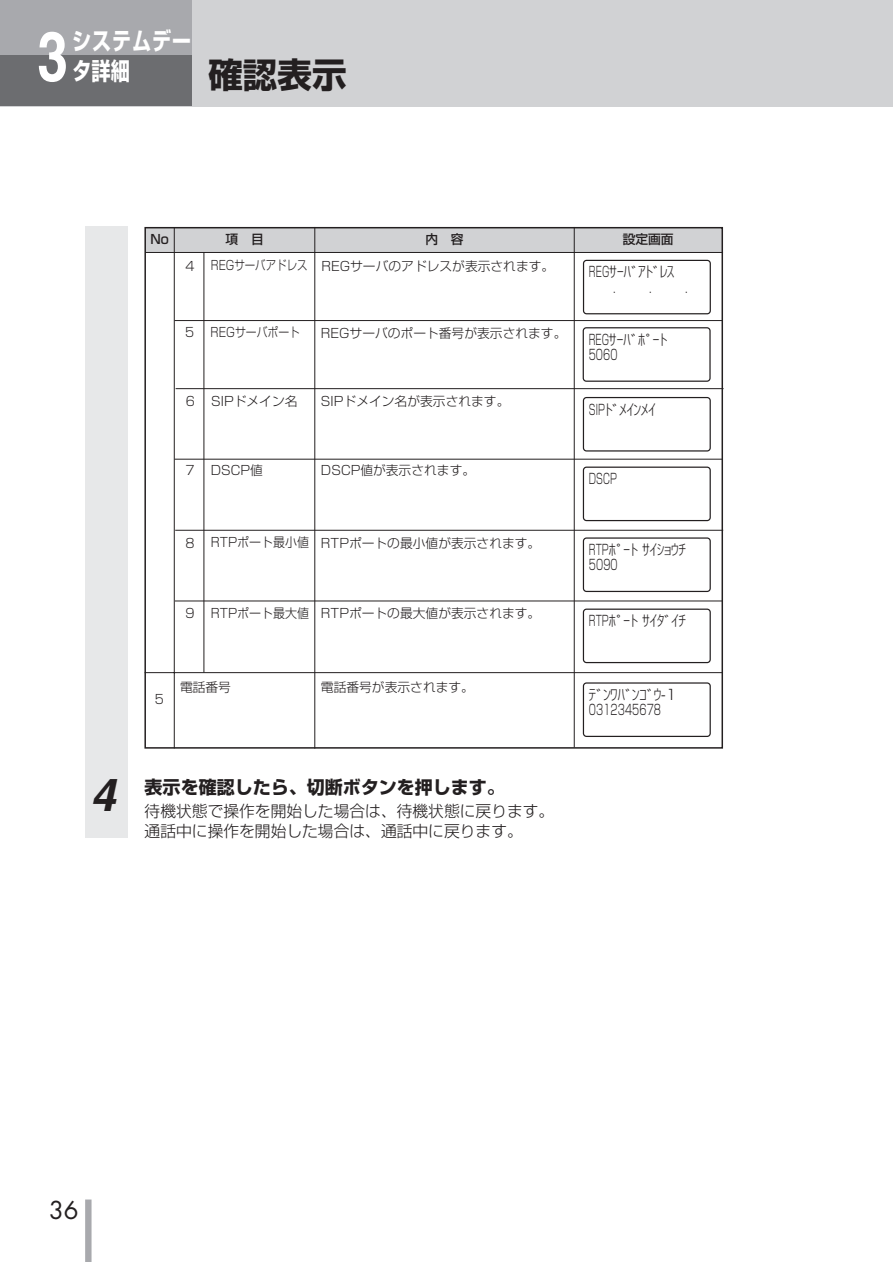
<style>
.page{position:relative;width:893px;height:1262px;background:#fff}
.page>*{position:absolute;margin:0;border:0;box-sizing:border-box;transform-origin:0 0}
.t1{font:700 69px "Helvetica";color:#fff;scale:.8 1}
.t2{font:italic 700 45px "Helvetica";color:#231f20}
.t3{font:700 34.5px "Shin Go";color:#231f20}
.t4{font:700 24px "Shin Go";letter-spacing:.04em;color:#fff;scale:.8 1}
.t5{font:24px "Futura";color:#231f20}
.t6{font:700 18px "Shin Go";color:#231f20}
.t7{font:300 15.75px/19.5px "Shin Go";color:#231f20}
.t8{font:300 14.1px/15.5px "Shin Go";color:#231f20;scale:.64 1}
.t9{font:300 14.1px/15.5px "Shin Go";color:#231f20}
.t10{font:300 14.1px "Shin Go";color:#231f20;scale:.73 1}
.t11{font:300 12.75px "Shin Go";color:#231f20}
.t12{font:300 12.75px "Shin Go";color:#231f20;scale:.94 1}
.t13{font:500 12.75px "Shin Go";color:#231f20}
.t14{font:300 12.75px "Shin Go";color:#231f20;scale:.82 1}
.t15{font:300 12.75px "Shin Go";color:#231f20;scale:.85 1}
.t16{font:300 12.75px "Shin Go";color:#231f20;scale:.95 1}
</style>
<div class="page">
<div style="left:85px;top:1199px;width:6px;height:62px;background:#a8a9ad"></div>
<div style="left:0;top:0;width:892px;height:106px;background:#d1d2d4"></div>
<div style="left:0;top:0;width:191px;height:55px;background:#a8a9ad"></div>
<div style="left:0;top:55px;width:191px;height:51px;background:#6c6d70"></div>
<div style="left:145px;top:227px;width:577px;height:25px;background:#d1d2d4"></div>
<div style="left:144px;top:227px;width:579px;height:521px;border:2px solid #231f20"></div>
<div style="left:85px;top:227px;width:43px;height:611px;background:#e7e8e9"></div>
<hr style="left:145px;top:252px;width:578px;height:1px;background:#231f20">
<hr style="left:203px;top:252px;width:1px;height:420px;background:#231f20">
<hr style="left:314px;top:227px;width:1px;height:521px;background:#231f20">
<hr style="left:574px;top:227px;width:1px;height:520px;background:#231f20">
<div style="left:583px;top:397px;width:127px;height:54px;border:1px solid #231f20;border-radius:3px"></div>
<hr style="left:174px;top:459px;width:548px;height:1px;background:#231f20">
<div style="left:583px;top:466px;width:127px;height:55px;border:1px solid #231f20;border-radius:3px"></div>
<div style="left:583px;top:537px;width:127px;height:55px;border:1px solid #231f20;border-radius:3px"></div>
<div style="left:583px;top:608px;width:127px;height:55px;border:1px solid #231f20;border-radius:3px"></div>
<div style="left:583px;top:682px;width:127px;height:55px;border:1px solid #231f20;border-radius:3px"></div>
<hr style="left:175px;top:530px;width:548px;height:1px;background:#231f20">
<hr style="left:175px;top:600px;width:547px;height:1px;background:#231f20">
<hr style="left:145px;top:672px;width:577px;height:1px;background:#231f20">
<hr style="left:174px;top:227px;width:1px;height:521px;background:#231f20">
<hr style="left:174px;top:320px;width:548px;height:1px;background:#231f20">
<hr style="left:176px;top:388px;width:547px;height:1px;background:#231f20">
<div style="left:583px;top:260px;width:127px;height:54px;border:1px solid #231f20;border-radius:3px"></div>
<div style="left:582px;top:327px;width:128px;height:55px;border:1px solid #231f20;border-radius:3px"></div>
<h3 class="t4" style="left:72px;top:32px;width:150px">システムデー</h3>
<h1 class="t1" style="left:37px;top:28px;width:40px">3</h1>
<h3 class="t4" style="left:72px;top:62px;width:74px">タ詳細</h3>
<h3 class="t3" style="left:208px;top:62px;width:139px">確認表示</h3>
<p class="t13" style="left:150px;top:235px;width:20px">No</p>
<p class="t13" style="left:225px;top:235px;width:40px">項　目</p>
<p class="t13" style="left:425px;top:235px;width:40px">内　容</p>
<p class="t13" style="left:622px;top:235px;width:52px">設定画面</p>
<p class="t16" style="left:185px;top:261px;width:11px">4</p>
<p class="t14" style="left:211px;top:261px;width:120px">REGサーバアドレス</p>
<p class="t11" style="left:321px;top:261px;width:234px">REGサーバのアドレスが表示されます。</p>
<p class="t8" style="left:613px;top:266px;width:98px;text-indent:-24px">REGｻｰﾊﾞｱﾄﾞﾚｽ.</p>
<p class="t10" style="left:649px;top:282px;width:5px">.</p>
<p class="t10" style="left:685px;top:282px;width:5px">.</p>
<p class="t16" style="left:185px;top:328px;width:11px">5</p>
<p class="t15" style="left:210px;top:327px;width:107px">REGサーバポート</p>
<p class="t11" style="left:321px;top:328px;width:247px">REGサーバのポート番号が表示されます。</p>
<p class="t8" style="left:588px;top:334px;width:124px">REGｻｰﾊﾞﾎﾟｰﾄ<br>5060</p>
<p class="t16" style="left:186px;top:397px;width:11px">6</p>
<p class="t11" style="left:211px;top:396px;width:88px">SIPドメイン名</p>
<p class="t11" style="left:321px;top:396px;width:190px">SIPドメイン名が表示されます。</p>
<p class="t8" style="left:589px;top:403px;width:106px">SIPﾄﾞﾒｲﾝﾒｲ</p>
<p class="t16" style="left:185px;top:466px;width:11px">7</p>
<p class="t11" style="left:211px;top:465px;width:54px">DSCP値</p>
<p class="t11" style="left:321px;top:466px;width:156px">DSCP値が表示されます。</p>
<p class="t8" style="left:589px;top:473px;width:45px">DSCP</p>
<p class="t16" style="left:185px;top:538px;width:11px">8</p>
<p class="t12" style="left:211px;top:538px;width:106px">RTPポート最小値</p>
<p class="t11" style="left:321px;top:538px;width:221px">RTPポートの最小値が表示されます。</p>
<p class="t16" style="left:185px;top:609px;width:11px">9</p>
<p class="t12" style="left:211px;top:608px;width:106px">RTPポート最大値</p>
<p class="t11" style="left:321px;top:609px;width:221px">RTPポートの最大値が表示されます。</p>
<p class="t8" style="left:589px;top:544px;width:153px">RTPﾎﾟｰﾄ ｻｲｼｮｳﾁ<br>5090</p>
<p class="t8" style="left:589px;top:615px;width:153px">RTPﾎﾟｰﾄ ｻｲﾀﾞｲﾁ</p>
<p class="t16" style="left:155px;top:694px;width:11px">5</p>
<p class="t11" style="left:180px;top:682px;width:53px">電話番号</p>
<p class="t11" style="left:321px;top:682px;width:154px">電話番号が表示されます。</p>
<p class="t9" style="left:589px;top:689px;width:89px">ﾃﾞﾝﾜﾊﾞﾝｺﾞｳ-1<br>0312345678　　</p>
<h2 class="t2" style="left:90px;top:779px;width:27px">4</h2>
<h3 class="t6" style="left:145px;top:780px;width:362px">表示を確認したら、切断ボタンを押します。</h3>
<p class="t7" style="left:145px;top:804px;width:411px">待機状態で操作を開始した場合は、待機状態に戻ります。通話中に操作を開始した場合は、通話中に戻ります。</p>
<h3 class="t5" style="left:49px;top:1199px;width:31px">36</h3>
</div>
